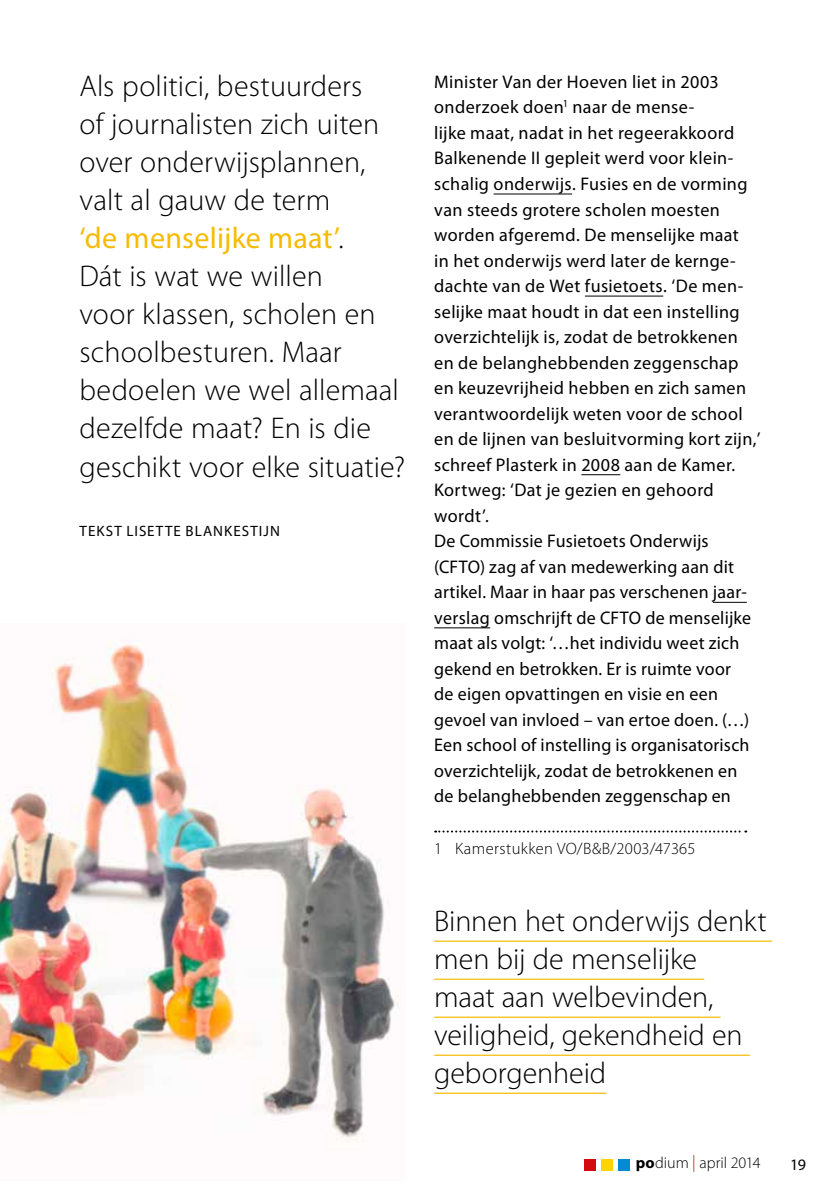
<style>
.page{position:relative;width:840px;height:1191px;background:#fff}
.page>*{position:absolute;margin:0;border:0;box-sizing:border-box;transform-origin:0 0}
.t1{font:300 30px/38px "Myriad Pro";letter-spacing:.005em;color:#000}
.t2{font:18.2px/25.6px "Myriad Pro";letter-spacing:.02em;color:#000}
.t3{font:300 16.4px "Myriad Pro";letter-spacing:.02em;color:#000}
.t4{font:300 16px "Myriad Pro";color:#000}
.t5{font:16px "Myriad Pro";color:#000}
.t6{font:15px "Myriad Pro";letter-spacing:.075em;color:#000}
.s1{font-weight:400;color:#f6bb00}
.s2{font-weight:700}
.s3{font-family:"Universal Greekwith Math Pi";font-weight:400;color:#d40a11}
</style>
<div class="page">
<img style="left:0;top:642px;width:399px;height:499px">
<hr style="left:493px;top:193px;width:79px;height:1px;background:#000">
<hr style="left:584px;top:295px;width:79px;height:1px;background:#000">
<hr style="left:581px;top:474px;width:39px;height:1px;background:#000">
<hr style="left:712px;top:602px;width:34px;height:1px;background:#000">
<hr style="left:434px;top:627px;width:56px;height:1px;background:#000">
<svg style="left:435px;top:830px;width:311px;height:2px"></svg>
<hr style="left:434px;top:940px;width:337px;height:1px;background:#f6bb00">
<hr style="left:434px;top:978px;width:269px;height:1px;background:#f6bb00">
<hr style="left:434px;top:1016px;width:286px;height:1px;background:#f6bb00">
<hr style="left:434px;top:1054px;width:315px;height:1px;background:#f6bb00">
<hr style="left:434px;top:1092px;width:172px;height:1px;background:#f6bb00">
<div style="left:617px;top:1158px;width:12px;height:12px;background:#008ad2"></div>
<div style="left:600px;top:1158px;width:12px;height:12px;background:#ffd400"></div>
<div style="left:583px;top:1158px;width:12px;height:12px;background:#d40a11"></div>
<p class="t1" style="left:79px;top:68px;width:327px">Als politici, bestuurders<br>of journalisten zich uiten over onderwijsplannen, valt al gauw de term<br><span class="s1">‘de menselijke maat’</span>.<br>Dát is wat we willen<br>voor klassen, scholen en schoolbesturen. Maar bedoelen we wel allemaal dezelfde maat? En is die geschikt voor elke situatie?</p>
<p class="t6" style="left:80px;top:522px;width:64px">Tekst Lisette</p>
<p class="t6" style="left:185px;top:522px;width:19px">Blan</p>
<p class="t6" style="left:224px;top:522px;width:18px">kestijn</p>
<p class="t2" style="left:434px;top:69px;width:327px">Minister Van der Hoeven liet in 2003 onderzoek doen<sup>1</sup> naar de mense-<br>lijke maat, nadat in het regeerakkoord Balkenende II gepleit werd voor klein&shy;schalig onderwijs. Fusies en de vorming van steeds grotere scholen moesten worden afgeremd. De menselijke maat<br>in het onderwijs werd later de kernge&shy;dachte van de Wet fusietoets. ‘De men&shy;selijke maat houdt in dat een instelling overzichtelijk is, zodat de betrokkenen en de belanghebbenden zeggenschap en keuzevrijheid hebben en zich samen verantwoordelijk weten voor de school en de lijnen van besluitvorming kort zijn,’ schreef Plasterk in 2008 aan de Kamer.<br>Kortweg: ‘Dat je gezien en gehoord wordt’.<br>De Commissie Fusietoets Onderwijs (CFTO) zag af van medewerking aan dit artikel. Maar in haar pas verschenen jaar&shy;verslag omschrijft de CFTO de menselijke maat als volgt: ‘…het individu weet zich gekend en betrokken. Er is ruimte voor<br>de eigen opvattingen en visie en een gevoel van invloed – van ertoe doen. (…)<br>Een school of instelling is organisatorisch overzichtelijk, zodat de betrokkenen en de belanghebbenden zeggenschap en</p>
<p class="t3" style="left:434px;top:839px;width:263px">1 Kamerstukken VO/B&amp;B/2003/47365</p>
<h1 class="t1" style="left:434px;top:902px;width:334px">Binnen het onderwijs denkt men bij de menselijke<br>maat aan welbevinden, veiligheid, gekendheid en geborgenheid</h1>
<p class="t4" style="left:635px;top:1154px;width:126px"><span class="s2">po</span>dium <span class="s3">_</span> april 2014</p>
<p class="t5" style="left:789px;top:1154px;width:17px">19</p>
</div>
